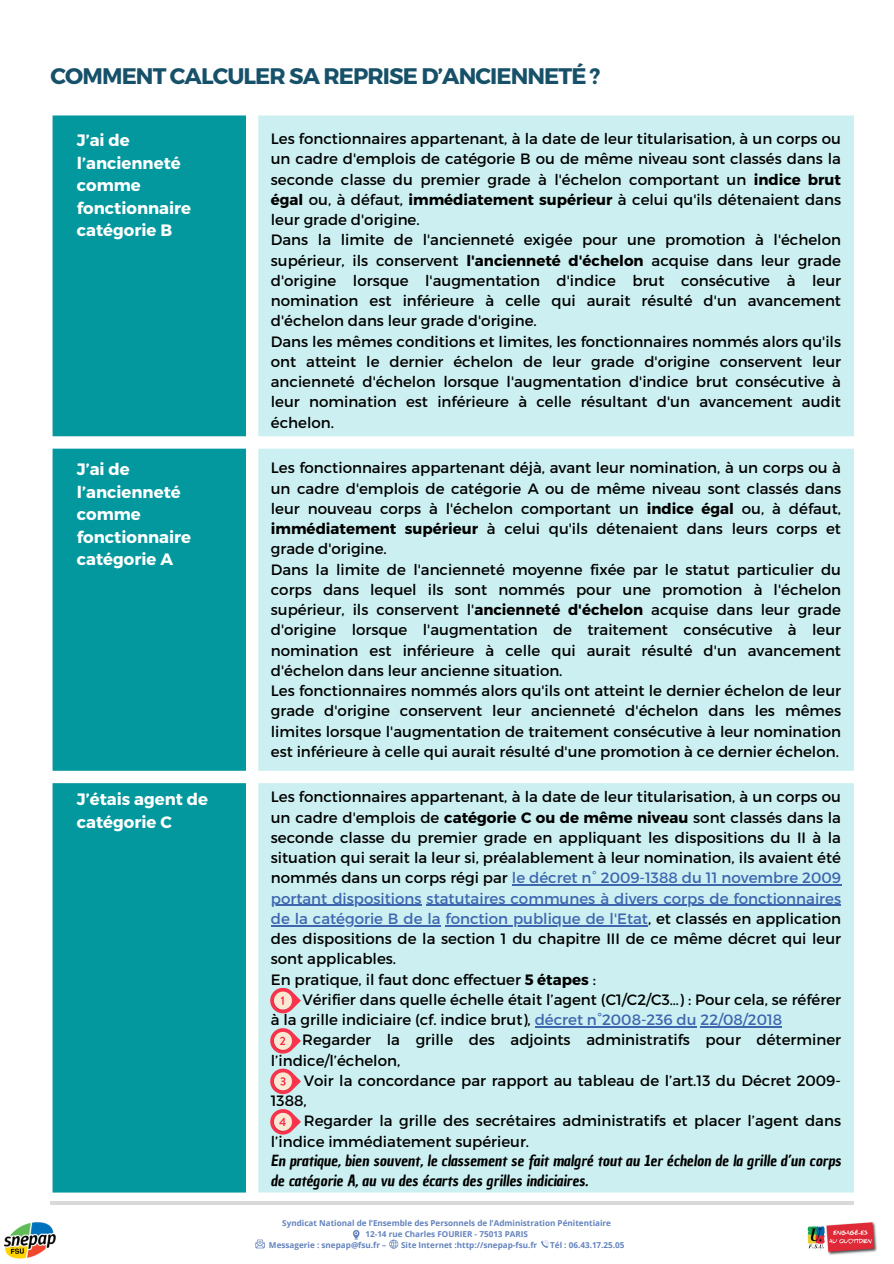
<style>
.page{position:relative;width:894px;height:1264px;background:#fff}
.page>*{position:absolute;margin:0;border:0;box-sizing:border-box;transform-origin:0 0}
.t1{font:700 22.5px "Montserrat";letter-spacing:-.04em;color:#175169}
.t2{font:700 16.5px/22.5px "Montserrat";color:#fff}
.t3{font:15px/20.2px "Montserrat";color:#000}
.t4{font:15px "Montserrat";color:#3e66af}
.t5{font:italic 15px "Chau Philomene One";color:#000}
.t6{font:700 8.1px "Open Sans";color:#6383bd}
.s1{font-weight:700}
.s2{color:#3e66af}
.s3{color:#000}
</style>
<div class="page">
<hr style="left:51px;top:1201px;width:802px;height:3px;background:#000">
<svg style="left:541px;top:1240px;width:7px;height:7px"></svg>
<svg style="left:353px;top:1230px;width:6px;height:9px"></svg>
<svg style="left:389px;top:1239px;width:9px;height:9px"></svg>
<svg style="left:255px;top:1239px;width:9px;height:9px"></svg>
<img style="left:807px;top:1222px;width:70px;height:33px">
<img style="left:3px;top:1222px;width:53px;height:37px">
<div style="left:53px;top:115px;width:193px;height:1077px;background:#03989e"></div>
<div style="left:258px;top:115px;width:595px;height:1077px;background:#ccf0f1"></div>
<svg style="left:265px;top:982px;width:36px;height:157px;background:#dcc5c7"></svg>
<hr style="left:512px;top:884px;width:328px;height:1px;background:#3e66af">
<hr style="left:271px;top:904px;width:150px;height:1px;background:#3e66af">
<hr style="left:426px;top:904px;width:414px;height:1px;background:#3e66af">
<hr style="left:271px;top:925px;width:169px;height:1px;background:#3e66af">
<hr style="left:445px;top:925px;width:203px;height:1px;background:#3e66af">
<hr style="left:534px;top:1026px;width:162px;height:1px;background:#3e66af">
<hr style="left:700px;top:1026px;width:82px;height:1px;background:#3e66af">
<h2 class="t1" style="left:51px;top:62px;width:551px">COMMENT CALCULER SA REPRISE D’ANCIENNETÉ ?</h2>
<h3 class="t2" style="left:77px;top:128px;width:116px">J’ai de l’ancienneté comme fonctionnaire catégorie B</h3>
<p class="t3" style="left:271px;top:128px;width:571px">Les fonctionnaires appartenant, à la date de leur titularisation, à un corps ou un cadre d'emplois de catégorie B ou de même niveau sont classés dans la seconde classe du premier grade à l'échelon comportant un <span class="s1">indice brut égal</span> ou, à défaut, <span class="s1">immédiatement supérieur</span> à celui qu'ils détenaient dans leur grade d'origine.<br>Dans la limite de l'ancienneté exigée pour une promotion à l'échelon supérieur, ils conservent <span class="s1">l'ancienneté d'échelon</span> acquise dans leur grade d'origine lorsque l'augmentation d'indice brut consécutive à leur nomination est inférieure à celle qui aurait résulté d'un avancement d'échelon dans leur grade d'origine.<br>Dans les mêmes conditions et limites, les fonctionnaires nommés alors qu'ils ont atteint le dernier échelon de leur grade d'origine conservent leur ancienneté d'échelon lorsque l'augmentation d'indice brut consécutive à leur nomination est inférieure à celle résultant d'un avancement audit échelon.</p>
<p class="t2" style="left:77px;top:457px;width:116px">J’ai de l’ancienneté comme fonctionnaire catégorie A</p>
<h3 class="t3" style="left:271px;top:457px;width:571px">Les fonctionnaires appartenant déjà, avant leur nomination, à un corps ou à un cadre d'emplois de catégorie A ou de même niveau sont classés dans leur nouveau corps à l'échelon comportant un <span class="s1">indice égal</span> ou, à défaut, <span class="s1">immédiatement supérieur</span> à celui qu'ils détenaient dans leurs corps et grade d'origine.<br>Dans la limite de l'ancienneté moyenne fixée par le statut particulier du corps dans lequel ils sont nommés pour une promotion à l'échelon supérieur, ils conservent l'<span class="s1">ancienneté d'échelon</span> acquise dans leur grade d'origine lorsque l'augmentation de traitement consécutive à leur nomination est inférieure à celle qui aurait résulté d'un avancement d'échelon dans leur ancienne situation.<br>Les fonctionnaires nommés alors qu'ils ont atteint le dernier échelon de leur grade d'origine conservent leur ancienneté d'échelon dans les mêmes limites lorsque l'augmentation de traitement consécutive à leur nomination est inférieure à celle qui aurait résulté d'une promotion à ce dernier échelon.</h3>
<p class="t2" style="left:77px;top:787px;width:133px">J’étais agent de catégorie C</p>
<p class="t3" style="left:271px;top:786px;width:571px;text-align:justify">Les fonctionnaires appartenant, à la date de leur titularisation, à un corps ou un cadre d'emplois de <span class="s1">catégorie C ou de même niveau</span> sont classés dans la seconde classe du premier grade en appliquant les dispositions du II à la situation qui serait la leur si, préalablement à leur nomination, ils avaient été nommés dans un corps régi par <span class="s2">le décret n° 2009-1388 du 11 novembre 2009</span></p>
<p class="t4" style="left:271px;top:888px;width:571px">portant dispositions statutaires communes à divers corps de fonctionnaires</p>
<p class="t4" style="left:271px;top:908px;width:571px">de la catégorie B de la fonction publique de l'Etat<span class="s3">, et classés en application</span></p>
<p class="t3" style="left:271px;top:927px;width:571px">des dispositions de la section 1 du chapitre III de ce même décret qui leur</p>
<p class="t3" style="left:271px;top:948px;width:127px">sont applicables.</p>
<p class="t3" style="left:271px;top:968px;width:326px">En pratique, il faut donc effectuer <span class="s1">5 étapes</span> :</p>
<p class="t3" style="left:302px;top:988px;width:540px">Vérifier dans quelle échelle était l’agent (C1/C2/C3…) : Pour cela, se référer</p>
<p class="t3" style="left:271px;top:1008px;width:513px">à la grille indiciaire (cf. indice brut), <span class="s2">décret n°2008-236 du 22/08/2018</span></p>
<p class="t3" style="left:302px;top:1029px;width:540px">Regarder la grille des adjoints administratifs pour déterminer</p>
<p class="t3" style="left:271px;top:1049px;width:131px">l’indice/l’échelon,</p>
<p class="t3" style="left:304px;top:1069px;width:538px">Voir la concordance par rapport au tableau de l’art.13 du Décret 2009-</p>
<p class="t3" style="left:271px;top:1089px;width:37px">1388,</p>
<p class="t3" style="left:304px;top:1110px;width:538px">Regarder la grille des secrétaires administratifs et placer l’agent dans</p>
<p class="t3" style="left:271px;top:1130px;width:260px">l’indice immédiatement supérieur.</p>
<p class="t5" style="left:271px;top:1150px;width:571px">En pratique, bien souvent, le classement se fait malgré tout au 1er échelon de la grille d’un corps</p>
<p class="t5" style="left:271px;top:1170px;width:319px">de catégorie A, au vu des écarts des grilles indiciaires.</p>
<h1 class="t6" style="left:282px;top:1217px;width:330px">Syndicat National de l’Ensemble des Personnels de l’Administration Pénitentiaire</h1>
<h2 class="t6" style="left:365px;top:1228px;width:164px">12-14 rue Charles FOURIER - 75013 PARIS</h2>
<h3 class="t6" style="left:269px;top:1239px;width:119px">Messagerie : snepap@fsu.fr –</h3>
<h3 class="t6" style="left:401px;top:1239px;width:138px">Site Internet :http://snepap-fsu.fr</h3>
<h3 class="t6" style="left:550px;top:1239px;width:76px">Tél : 06.43.17.25.05</h3>
</div>
